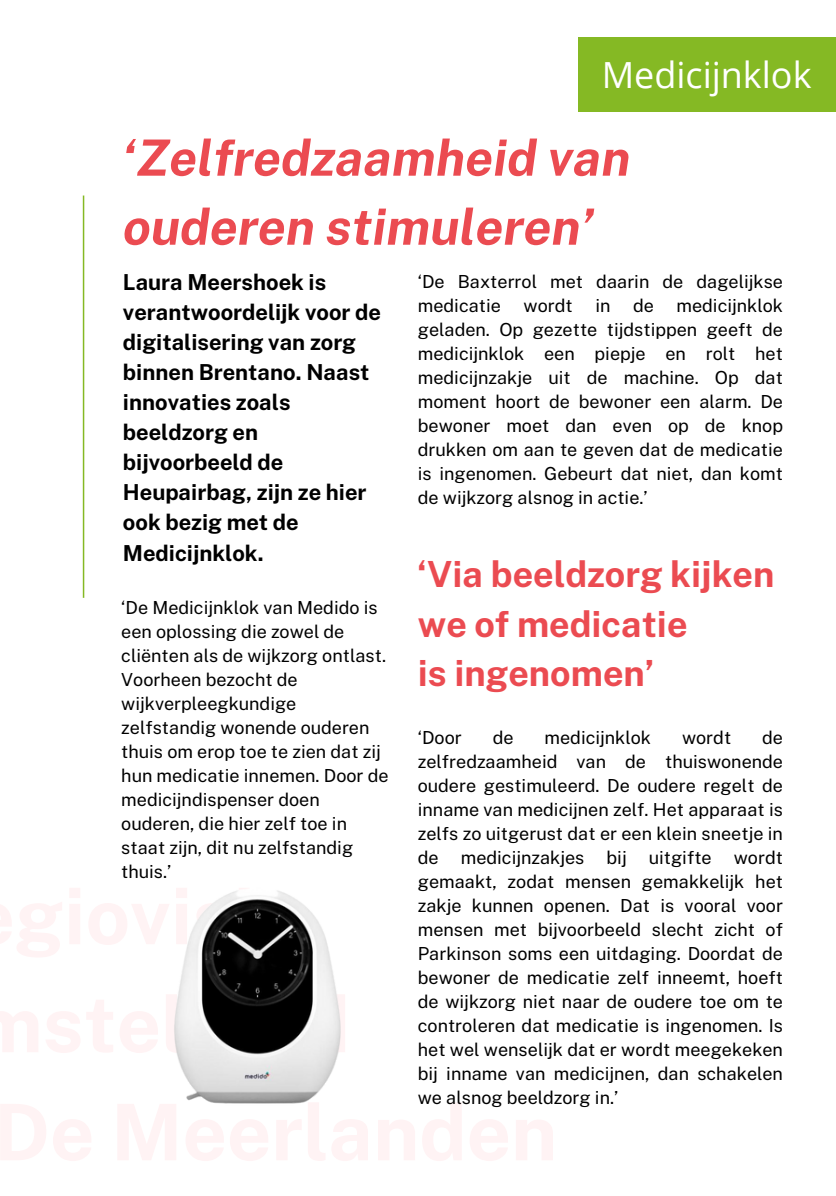
<style>
.page{position:relative;width:836px;height:1196px;background:#fff}
.page>*{position:absolute;margin:0;border:0;box-sizing:border-box;transform-origin:0 0}
.t1{font:italic 700 50px/69px "Public Sans";color:#eb4b51}
.t2{font:700 36px/49.6px "Public Sans";color:#eb4b51}
.t3{font:36px "Open Sans";color:#fff}
.t4{font:700 22px/30px "Public Sans";color:#000}
.t5{font:18px/24px "Public Sans";color:#000}
</style>
<div class="page">
<hr style="left:83px;top:195px;width:1px;height:403px;background:#85b924">
<div style="left:578px;top:38px;width:257px;height:74px;background:#85b924"></div>
<img style="left:174px;top:890px;width:167px;height:214px">
<p class="t3" style="left:601px;top:49px;width:211px">Medicijnklok</p>
<h4 class="t1" style="left:123px;top:123px;width:509px">‘Zelfredzaamheid van ouderen stimuleren’</h4>
<h2 class="t4" style="left:123px;top:267px;width:259px">Laura Meershoek is verantwoordelijk voor de digitalisering van zorg binnen Brentano. Naast innovaties zoals beeldzorg en bijvoorbeeld de<br>Heupairbag, zijn ze hier ook bezig met de<br>Medicijnklok.</h2>
<h5 class="t5" style="left:418px;top:269px;width:366px">‘De Baxterrol met daarin de dagelijkse medicatie</h5>
<h5 class="t5" style="left:418px;top:293px;width:366px;text-align:justify;text-indent:259px">medicijnklok geladen. Op gezette tijdstippen geeft de medicijnklok een piepje en rolt het medicijnzakje uit de machine. Op dat moment hoort de bewoner een alarm. De bewoner moet dan even op de knop drukken om aan te geven dat de medicatie is ingenomen. Gebeurt dat niet, dan komt de wijkzorg alsnog in actie.’</h5>
<h5 class="t5" style="left:523px;top:293px;width:51px">wordt</h5>
<h5 class="t5" style="left:595px;top:293px;width:17px">in</h5>
<h5 class="t5" style="left:633px;top:293px;width:22px">de</h5>
<p class="t2" style="left:418px;top:549px;width:358px">‘Via beeldzorg kijken we of medicatie<br>is ingenomen’</p>
<p class="t5" style="left:121px;top:595px;width:269px">‘De Medicijnklok van Medido is een oplossing die zowel de cliënten als de wijkzorg ontlast.<br>Voorheen bezocht de wijkverpleegkundige zelfstandig wonende ouderen thuis om erop toe te zien dat zij hun medicatie innemen. Door de medicijndispenser doen ouderen, die hier zelf toe in staat zijn, dit nu zelfstandig thuis.’</p>
<p class="t5" style="left:418px;top:725px;width:45px">‘Door</p>
<p class="t5" style="left:493px;top:725px;width:22px">de</p>
<p class="t5" style="left:544px;top:725px;width:108px">medicijnklok</p>
<p class="t5" style="left:682px;top:725px;width:51px">wordt</p>
<p class="t5" style="left:418px;top:725px;width:366px;text-align:justify;text-indent:344px">de zelfredzaamheid van de thuiswonende oudere gestimuleerd. De oudere regelt de inname van medicijnen zelf. Het apparaat is zelfs zo uitgerust dat er een klein sneetje in de medicijnzakjes bij uitgifte wordt gemaakt, zodat mensen gemakkelijk het zakje kunnen openen. Dat is vooral voor mensen met bijvoorbeeld slecht zicht of Parkinson soms een uitdaging. Doordat de bewoner de medicatie zelf inneemt, hoeft de wijkzorg niet naar de oudere toe om te controleren dat medicatie is ingenomen. Is het wel wenselijk dat er wordt meegekeken bij inname van medicijnen, dan schakelen we alsnog beeldzorg in.’</p>
</div>
